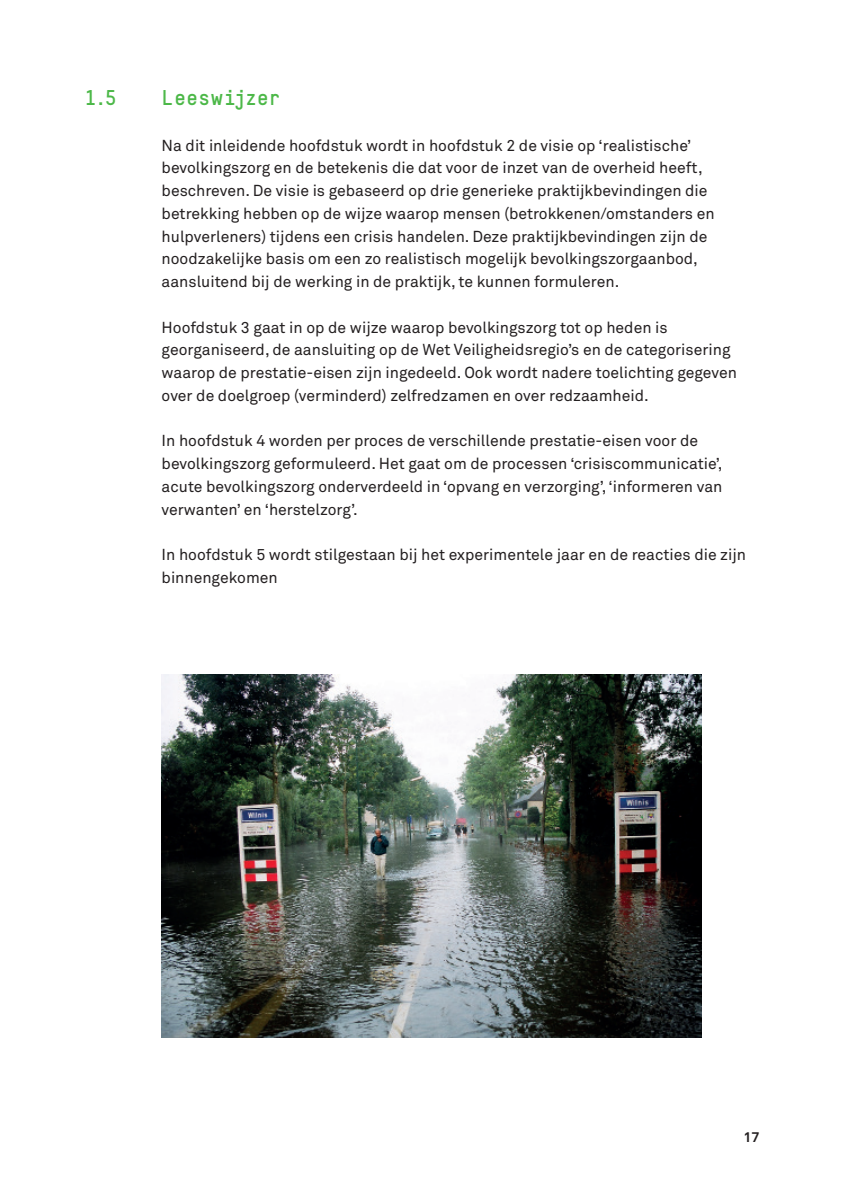
<style>
.page{position:relative;width:844px;height:1191px;background:#fff}
.page>*{position:absolute;margin:0;border:0;box-sizing:border-box;transform-origin:0 0}
.t1{font:700 21px "TSTARTW";letter-spacing:.01em;color:#4cb848}
.t2{font:15.75px/22.8px "Akkurat Std";color:#231f20}
.t3{font:700 14px "Akkurat Std";color:#231f20}
</style>
<div class="page">
<img style="left:162px;top:674px;width:539px;height:363px">
<h1 class="t1" style="left:84px;top:84px;width:34px">1.5</h1>
<h1 class="t1" style="left:161px;top:84px;width:120px">Leeswijzer</h1>
<p class="t2" style="left:161px;top:134px;width:554px">Na dit inleidende hoofdstuk wordt in hoofdstuk 2 de visie op ‘realistische’ bevolkingszorg en de betekenis die dat voor de inzet van de overheid heeft, beschreven. De visie is gebaseerd op drie generieke praktijkbevindingen die betrekking hebben op de wijze waarop mensen (betrokkenen/omstanders en hulpverleners) tijdens een crisis handelen. Deze praktijkbevindingen zijn de noodzakelijke basis om een zo realistisch mogelijk bevolkingszorgaanbod, aansluitend bij de werking in de praktijk, te kunnen formuleren.</p>
<p class="t2" style="left:161px;top:316px;width:576px">Hoofdstuk 3 gaat in op de wijze waarop bevolkingszorg tot op heden is georganiseerd, de aansluiting op de Wet Veiligheidsregio’s en de categorisering waarop de prestatie-eisen zijn ingedeeld. Ook wordt nadere toelichting gegeven over de doelgroep (verminderd) zelfredzamen en over redzaamheid.</p>
<p class="t2" style="left:161px;top:429px;width:562px">In hoofdstuk 4 worden per proces de verschillende prestatie-eisen voor de bevolkingszorg geformuleerd. Het gaat om de processen ‘crisiscommunicatie’, acute bevolkingszorg onderverdeeld in ‘opvang en verzorging’, ‘informeren van verwanten’ en ‘herstelzorg’.</p>
<p class="t2" style="left:161px;top:543px;width:586px">In hoofdstuk 5 wordt stilgestaan bij het experimentele jaar en de reacties die zijn binnengekomen</p>
<p class="t3" style="left:743px;top:1128px;width:17px">17</p>
</div>
